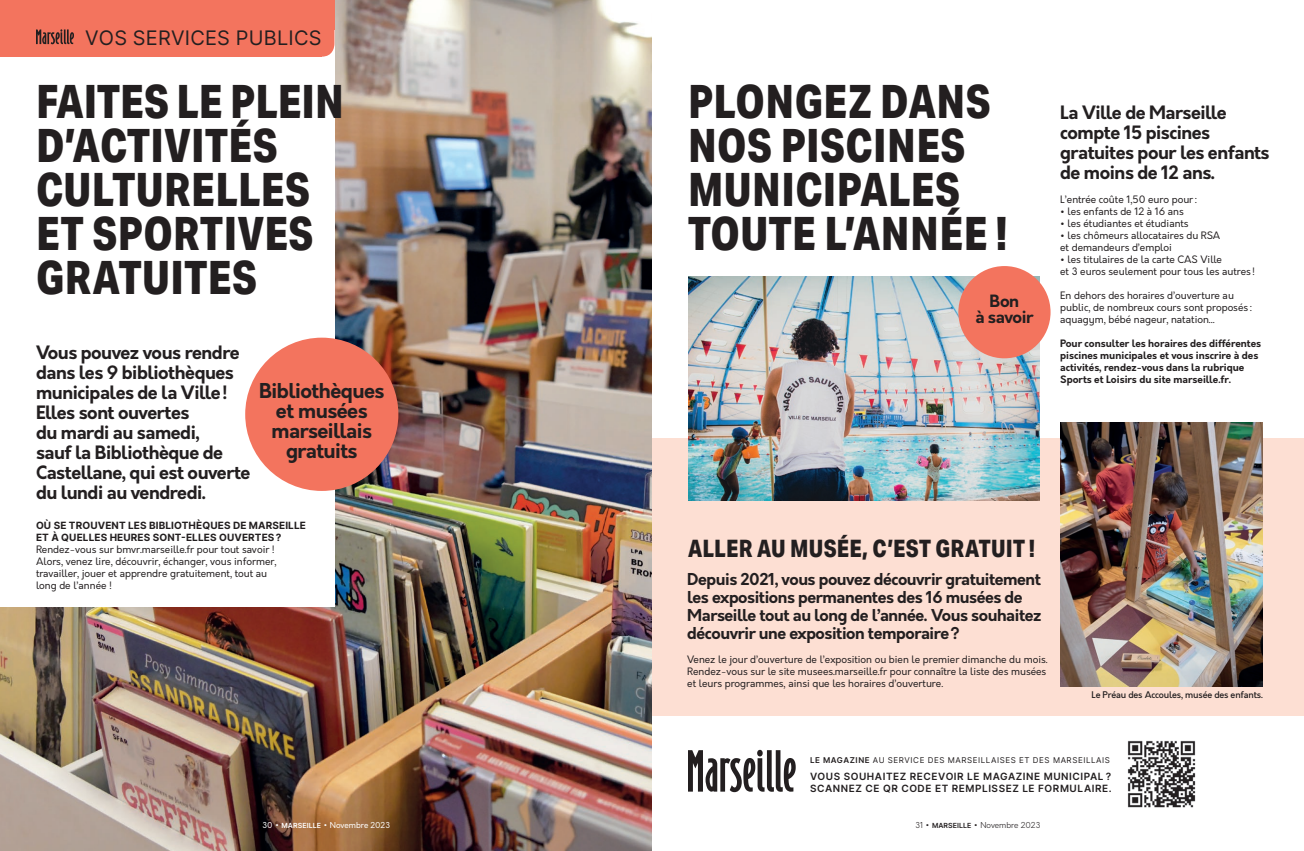
<style>
.page{position:relative;width:1304px;height:851px;background:#fff}
.page>*{position:absolute;margin:0;border:0;box-sizing:border-box;transform-origin:0 0}
.t1{font:800 46px/44px "Aktiv Grotesk Cd";letter-spacing:.01em;color:#231f20}
.t2{font:800 24px "Aktiv Grotesk Cd";letter-spacing:.01em;color:#231f20}
.t3{font:700 20px/20px "Orkney";letter-spacing:-.025em;color:#231f20;text-align:center}
.t4{font:20px "Inter";letter-spacing:.01em;color:#231f20}
.t5{font:700 18px/20px "Orkney";letter-spacing:-.025em;color:#231f20}
.t6{font:700 16.5px/16.5px "Orkney";letter-spacing:-.025em;color:#231f20;text-align:center}
.t7{font:700 16px/18px "Orkney";letter-spacing:-.025em;color:#231f20}
.t8{font:10px/12px "Orkney";color:#231f20}
.t9{font:700 10px/12px "Orkney";color:#231f20}
.t10{font:600 10px/12px "Inter";letter-spacing:.055em;color:#231f20}
.t11{font:700 10px/12px "Inter";letter-spacing:.01em;color:#231f20}
.t12{font:500 9px "Orkney";letter-spacing:-.015em;color:#231f20}
.t13{font:8px "Inter";letter-spacing:.07em;color:#231f20}
.t14{font:8px "Orkney";color:#fff}
.t15{font:300 8px "Orkney";color:#231f20}
.s1{font-weight:600}
.s2{font-weight:300;font-size:9px}
.s3{font-family:"Inter";font-weight:600;font-size:7px}
.s4{font-size:9px}
</style>
<div class="page">
<img style="left:0;top:0;width:652px;height:850px">
<div style="left:0;top:0;width:334px;height:606px;background:#fff"></div>
<div style="left:0;top:0;width:335px;height:30px;background:#f3745e"></div>
<svg style="left:322px;top:30px;width:12px;height:27px"></svg>
<div style="left:0;top:26px;width:322px;height:31px;background:#f3745e"></div>
<svg style="left:36px;top:29px;width:38px;height:15px"></svg>
<div style="left:652px;top:438px;width:652px;height:277px;background:#fddfd3"></div>
<img style="left:688px;top:276px;width:351px;height:224px">
<svg style="left:688px;top:749px;width:108px;height:43px"></svg>
<div style="left:958px;top:266px;width:93px;height:92px;background:#f3745e;border-radius:50%"></div>
<img style="left:1127px;top:740px;width:69px;height:68px">
<img style="left:1060px;top:422px;width:202px;height:264px">
<div style="left:245px;top:337px;width:153px;height:154px;background:#f3745e;border-radius:50%"></div>
<h3 class="t4" style="left:85px;top:23px;width:238px">VOS SERVICES PUBLICS</h3>
<h1 class="t1" style="left:36px;top:79px;width:309px">FAITES LE PLEIN<br>D’ACTIVITÉS<br>CULTURELLES<br>ET SPORTIVES<br>GRATUITES</h1>
<h3 class="t5" style="left:36px;top:343px;width:216px">Vous pouvez vous rendre dans les 9 bibliothèques municipales de la Ville!<br>Elles sont ouvertes<br>du mardi au samedi,<br>sauf la Bibliothèque de<br>Castellane, qui est ouverte du lundi au vendredi.</h3>
<h3 class="t3" style="left:259px;top:380px;width:127px">Bibliothèques et musées marseillais gratuits</h3>
<p class="t11" style="left:36px;top:519px;width:271px">OÙ SE TROUVENT LES BIBLIOTHÈQUES DE MARSEILLE<br>ET À QUELLES HEURES SONT-ELLES OUVERTES?</p>
<p class="t8" style="left:36px;top:543px;width:242px">Rendez-vous sur bmvr.marseille.fr pour tout savoir !<br>Alors, venez lire, découvrir, échanger, vous informer, travailler, jouer et apprendre gratuitement, tout au long de l’année !</p>
<h1 class="t1" style="left:688px;top:79px;width:320px">PLONGEZ DANS<br>NOS PISCINES<br>MUNICIPALES<br>TOUTE L’ANNÉE !</h1>
<h3 class="t6" style="left:975px;top:293px;width:59px">Bon<br>à savoir</h3>
<h3 class="t5" style="left:1060px;top:103px;width:211px">La Ville de Marseille compte 15 piscines gratuites pour les enfants de moins de 12 ans.</h3>
<p class="t8" style="left:1060px;top:193px;width:139px">L’entrée coûte 1,50 euro pour:</p>
<p class="t8" style="left:1060px;top:205px;width:125px">• les enfants de 12 à 16 ans</p>
<p class="t8" style="left:1060px;top:217px;width:130px">• les étudiantes et étudiants</p>
<p class="t8" style="left:1060px;top:229px;width:162px">• les chômeurs allocataires du RSA et demandeurs d’emploi</p>
<p class="t8" style="left:1060px;top:253px;width:197px">• les titulaires de la carte CAS Ville<br>et 3 euros seulement pour tous les autres !</p>
<p class="t8" style="left:1060px;top:289px;width:194px">En dehors des horaires d’ouverture au public, de nombreux cours sont proposés : aquagym, bébé nageur, natation…</p>
<p class="t9" style="left:1060px;top:337px;width:203px">Pour consulter les horaires des différentes piscines municipales et vous inscrire à des activités, rendez-vous dans la rubrique Sports et Loisirs du site marseille.fr.</p>
<h2 class="t2" style="left:688px;top:533px;width:348px">ALLER AU MUSÉE, C’EST GRATUIT !</h2>
<h3 class="t7" style="left:687px;top:571px;width:356px">Depuis 2021, vous pouvez découvrir gratuitement les expositions permanentes des 16 musées de Marseille tout au long de l’année. Vous souhaitez découvrir une exposition temporaire?</h3>
<p class="t8" style="left:687px;top:654px;width:362px">Venez le jour d’ouverture de l’exposition ou bien le premier dimanche du mois.<br>Rendez-vous sur le site musees.marseille.fr pour connaître la liste des musées et leurs programmes, ainsi que les horaires d’ouverture.</p>
<p class="t12" style="left:1091px;top:689px;width:173px">Le Préau des Accoules, musée des enfants.</p>
<p class="t13" style="left:810px;top:753px;width:301px"><span class="s1">LE MAGAZINE</span> AU SERVICE DES MARSEILLAISES ET DES MARSEILLAIS</p>
<p class="t10" style="left:810px;top:769px;width:303px">VOUS SOUHAITEZ RECEVOIR LE MAGAZINE MUNICIPAL ?<br>SCANNEZ CE QR CODE ET REMPLISSEZ LE FORMULAIRE.</p>
<p class="t14" style="left:262px;top:820px;width:129px">30 <span class="s2">•</span> <span class="s3">MARSEILLE</span> <span class="s2">•</span> Novembre 2023</p>
<p class="t15" style="left:915px;top:820px;width:126px">31 <span class="s4">•</span> <span class="s3">MARSEILLE</span> <span class="s4">•</span> Novembre 2023</p>
</div>
